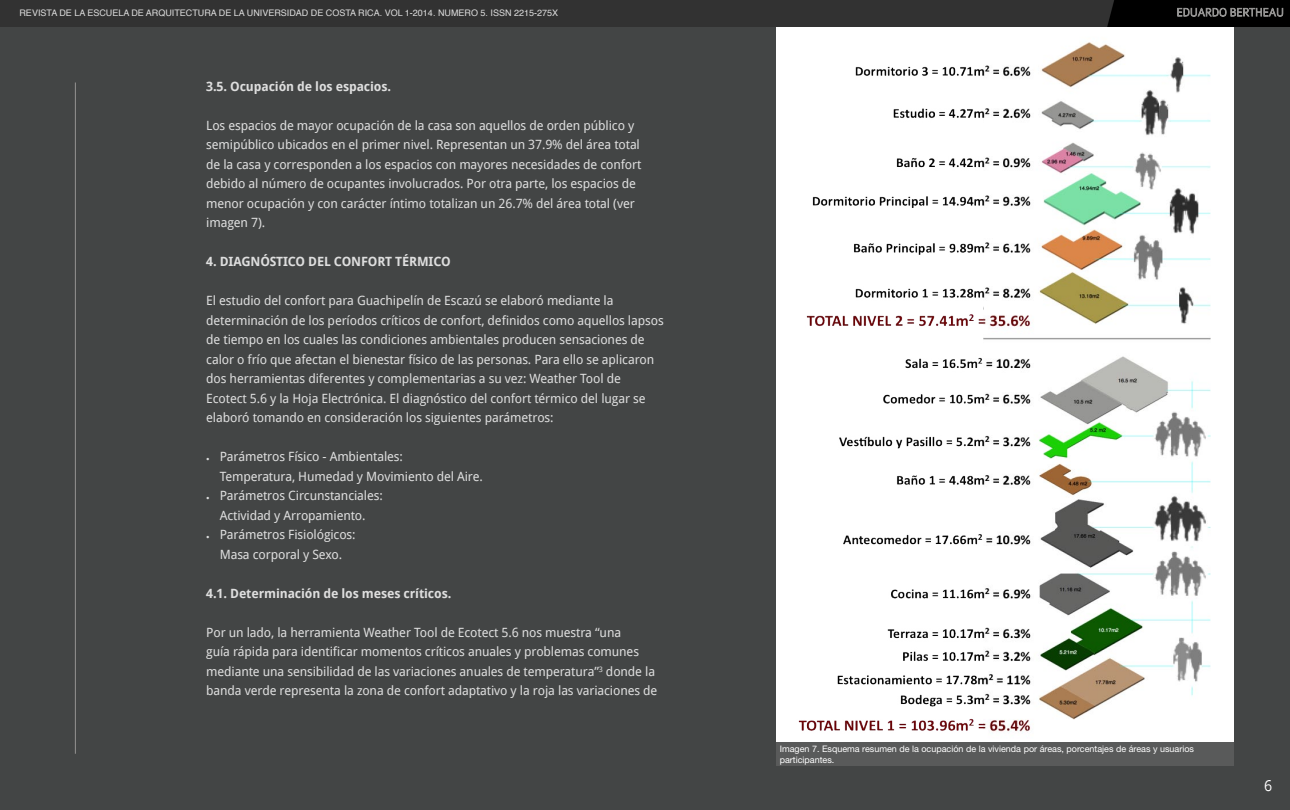
<style>
.page{position:relative;width:1290px;height:810px;background:#434545}
.page>*{position:absolute;margin:0;border:0;box-sizing:border-box;transform-origin:0 0}
.t1{font:15px "Droid Sans";color:#fff}
.t2{font:12.75px/19.5px "Droid Sans";letter-spacing:-.01em;color:#dedede}
.t3{font:700 12.75px "Droid Sans";letter-spacing:-.01em;color:#dedede}
.t4{font:9px/10.8px "Helvetica Neue LT Std";color:#fff}
.t5{font:9px "Helvetica";color:#dedede}
.s1{font-family:"Minion Pro";font-size:9px}
</style>
<div class="page">
<hr style="left:75px;top:82px;width:1px;height:672px;background:#949392">
<div style="left:776px;top:27px;width:458px;height:715px;background:#fff"></div>
<svg style="left:1177px;top:8px;width:106px;height:9px"></svg>
<img style="left:798px;top:42px;width:413px;height:691px">
<div style="left:776px;top:742px;width:458px;height:24px;background:#595a5a"></div>
<p class="t5" style="left:20px;top:5px;width:540px">REVISTA DE LA ESCUELA DE ARQUITECTURA DE LA UNIVERSIDAD DE COSTA RICA. VOL 1-2014. NUMERO 5. ISSN 2215-275X</p>
<p class="t3" style="left:206px;top:77px;width:186px">3.5. Ocupación de los espacios.</p>
<p class="t2" style="left:206px;top:115px;width:437px">Los espacios de mayor ocupación de la casa son aquellos de orden público y semipúblico ubicados en el primer nivel. Representan un 37.9% del área total de la casa y corresponden a los espacios con mayores necesidades de confort debido al número de ocupantes involucrados. Por otra parte, los espacios de menor ocupación y con carácter íntimo totalizan un 26.7% del área total (ver imagen 7).</p>
<p class="t3" style="left:206px;top:253px;width:246px">4. DIAGNÓSTICO DEL CONFORT TÉRMICO</p>
<p class="t2" style="left:206px;top:291px;width:459px">El estudio del confort para Guachipelín de Escazú se elaboró mediante la determinación de los períodos críticos de confort, definidos como aquellos lapsos de tiempo en los cuales las condiciones ambientales producen sensaciones de calor o frío que afectan el bienestar físico de las personas. Para ello se aplicaron dos herramientas diferentes y complementarias a su vez: Weather Tool de Ecotect 5.6 y la Hoja Electrónica. El diagnóstico del confort térmico del lugar se elaboró tomando en consideración los siguientes parámetros:</p>
<p class="t2" style="left:220px;top:447px;width:265px;text-indent:-14px"><span class="s1">•</span> Parámetros Físico - Ambientales:<br>Temperatura, Humedad y Movimiento del Aire.</p>
<p class="t2" style="left:206px;top:486px;width:178px;text-align:center"><span class="s1">•</span> Parámetros Circunstanciales:<br>Actividad y Arropamiento.</p>
<p class="t2" style="left:206px;top:525px;width:151px;text-align:center"><span class="s1">•</span> Parámetros Fisiológicos:<br>Masa corporal y Sexo.</p>
<p class="t3" style="left:206px;top:584px;width:247px">4.1. Determinación de los meses críticos.</p>
<p class="t2" style="left:206px;top:622px;width:453px">Por un lado, la herramienta Weather Tool de Ecotect 5.6 nos muestra “una<br>guía rápida para identificar momentos críticos anuales y problemas comunes mediante una sensibilidad de las variaciones anuales de temperatura”<sup>3</sup> donde la banda verde representa la zona de confort adaptativo y la roja las variaciones de</p>
<p class="t4" style="left:780px;top:743px;width:416px">Imagen 7. Esquema resumen de la ocupación de la vivienda por áreas, porcentajes de áreas y usuarios participantes.</p>
<p class="t1" style="left:1264px;top:775px;width:10px">6</p>
</div>
